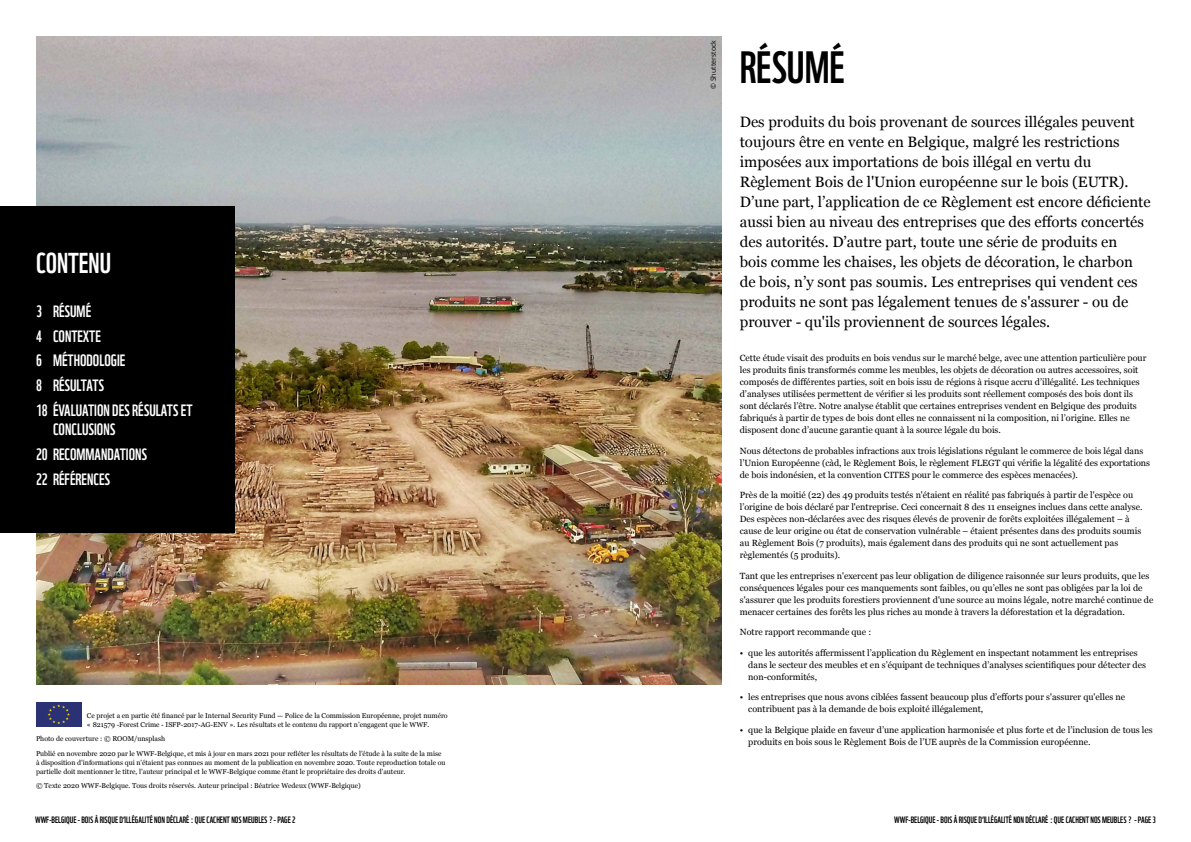
<style>
.page{position:relative;width:1191px;height:842px;background:#fff}
.page>*{position:absolute;margin:0;border:0;box-sizing:border-box;transform-origin:0 0}
.T2{font:44px "WWF";color:#000}
.T3{font:28px "WWF";color:#fff}
.t1{font:16px/19.2px "WWF";color:#fff}
.Standfirst{font:15px/20px "Georgia";color:#000}
.BT{font:9px/12px "Georgia";color:#000}
.t2{font:9px "WWF";color:#000}
.Small_Bodycopy{font:7px/9px "Georgia";color:#000}
.t3{font:7px "Open Sans";color:#000}
</style>
<div class="page">
<div style="left:36px;top:702px;width:45px;height:25px;background:#2a3175"></div>
<svg style="left:48px;top:704px;width:22px;height:20px"></svg>
<img style="left:36px;top:37px;width:686px;height:647px">
<div style="left:0;top:206px;width:235px;height:326px;background:#000"></div>
<p class="T3" style="left:36px;top:241px;width:77px">CONTENU</p>
<p class="t1" style="left:36px;top:300px;width:57px">3 RÉSUMÉ</p>
<p class="t1" style="left:36px;top:325px;width:66px">4 CONTEXTE</p>
<p class="t1" style="left:36px;top:349px;width:91px">6 MÉTHODOLOGIE</p>
<p class="t1" style="left:36px;top:374px;width:70px">8 RÉSULTATS</p>
<p class="t1" style="left:53px;top:399px;width:141px;text-indent:-17px">18 ÉVALUATION DES RÉSULATS ET<br>CONCLUSIONS</p>
<p class="t1" style="left:36px;top:443px;width:113px">20 RECOMMANDATIONS</p>
<p class="t1" style="left:36px;top:468px;width:76px">22 RÉFÉRENCES</p>
<p class="Small_Bodycopy" style="left:87px;top:711px;width:362px">Ce projet a en partie été financé par le Internal Security Fund — Police de la Commission Européenne, projet numéro « 821579 -Forest Crime - ISFP-2017-AG-ENV ». Les résultats et le contenu du rapport n’engagent que le WWF.</p>
<p class="Small_Bodycopy" style="left:36px;top:734px;width:131px">Photo de couverture : © ROOM/unsplash</p>
<p class="Small_Bodycopy" style="left:36px;top:748px;width:411px">Publié en novembre 2020 par le WWF-Belgique, et mis à jour en mars 2021 pour refléter les résultats de l’étude à la suite de la mise à disposition d’informations qui n’étaient pas connues au moment de la publication en novembre 2020. Toute reproduction totale ou partielle doit mentionner le titre, l’auteur principal et le WWF-Belgique comme étant le propriétaire des droits d’auteur.</p>
<p class="Small_Bodycopy" style="left:36px;top:781px;width:326px">© Texte 2020 WWF-Belgique. Tous droits réservés. Auteur principal : Béatrice Wedeux (WWF-Belgique)</p>
<p class="t3" style="left:708px;top:89px;width:50px;rotate:-90deg">© Shutterstock</p>
<p class="T2" style="left:740px;top:32px;width:106px">RÉSUMÉ</p>
<p class="Standfirst" style="left:740px;top:111px;width:412px">Des produits du bois provenant de sources illégales peuvent toujours être en vente en Belgique, malgré les restrictions imposées aux importations de bois illégal en vertu du Règlement Bois de l'Union européenne sur le bois (EUTR).<br>D’une part, l’application de ce Règlement est encore déficiente aussi bien au niveau des entreprises que des efforts concertés des autorités. D’autre part, toute une série de produits en<br>bois comme les chaises, les objets de décoration, le charbon de bois, n’y sont pas soumis. Les entreprises qui vendent ces produits ne sont pas légalement tenues de s'assurer - ou de prouver - qu'ils proviennent de sources légales.</p>
<p class="BT" style="left:740px;top:352px;width:408px">Cette étude visait des produits en bois vendus sur le marché belge, avec une attention particulière pour les produits finis transformés comme les meubles, les objets de décoration ou autres accessoires, soit composés de différentes parties, soit en bois issu de régions à risque accru d’illégalité. Les techniques d’analyses utilisées permettent de vérifier si les produits sont réellement composés des bois dont ils sont déclarés l’être. Notre analyse établit que certaines entreprises vendent en Belgique des produits fabriqués à partir de types de bois dont elles ne connaissent ni la composition, ni l’origine. Elles ne disposent donc d’aucune garantie quant à la source légale du bois.</p>
<p class="BT" style="left:740px;top:444px;width:412px">Nous détectons de probables infractions aux trois législations régulant le commerce de bois légal dans l’Union Européenne (càd, le Règlement Bois, le règlement FLEGT qui vérifie la légalité des exportations de bois indonésien, et la convention CITES pour le commerce des espèces menacées).</p>
<p class="BT" style="left:740px;top:489px;width:404px">Près de la moitié (22) des 49 produits testés n'étaient en réalité pas fabriqués à partir de l'espèce ou l’origine de bois déclaré par l'entreprise. Ceci concernait 8 des 11 enseignes inclues dans cette analyse.<br>Des espèces non-déclarées avec des risques élevés de provenir de forêts exploitées illégalement – à cause de leur origine ou état de conservation vulnérable – étaient présentes dans des produits soumis au Règlement Bois (7 produits), mais également dans des produits qui ne sont actuellement pas règlementés (5 produits).</p>
<p class="BT" style="left:740px;top:569px;width:415px">Tant que les entreprises n'exercent pas leur obligation de diligence raisonnée sur leurs produits, que les conséquences légales pour ces manquements sont faibles, ou qu’elles ne sont pas obligées par la loi de s'assurer que les produits forestiers proviennent d'une source au moins légale, notre marché continue de menacer certaines des forêts les plus riches au monde à travers la déforestation et la dégradation.</p>
<p class="BT" style="left:740px;top:626px;width:133px">Notre rapport recommande que :</p>
<p class="BT" style="left:748px;top:646px;width:399px;text-indent:-9px">• que les autorités affermissent l’application du Règlement en inspectant notamment les entreprises dans le secteur des meubles et en s’équipant de techniques d’analyses scientifiques pour détecter des non-conformités,</p>
<p class="BT" style="left:748px;top:691px;width:378px;text-indent:-9px">• les entreprises que nous avons ciblées fassent beaucoup plus d’efforts pour s'assurer qu'elles ne contribuent pas à la demande de bois exploité illégalement,</p>
<p class="BT" style="left:748px;top:723px;width:406px;text-indent:-9px">• que la Belgique plaide en faveur d’une application harmonisée et plus forte et de l’inclusion de tous les produits en bois sous le Règlement Bois de l’UE auprès de la Commission européenne.</p>
<p class="t2" style="left:35px;top:813px;width:262px">WWF-BELGIQUE - BOIS À RISQUE D’ILLÉGALITÉ NON DÉCLARÉ : QUE CACHENT NOS MEUBLES ? - PAGE 2</p>
<p class="t2" style="left:894px;top:813px;width:263px">WWF-BELGIQUE - BOIS À RISQUE D’ILLÉGALITÉ NON DÉCLARÉ : QUE CACHENT NOS MEUBLES ? - PAGE 3</p>
</div>
